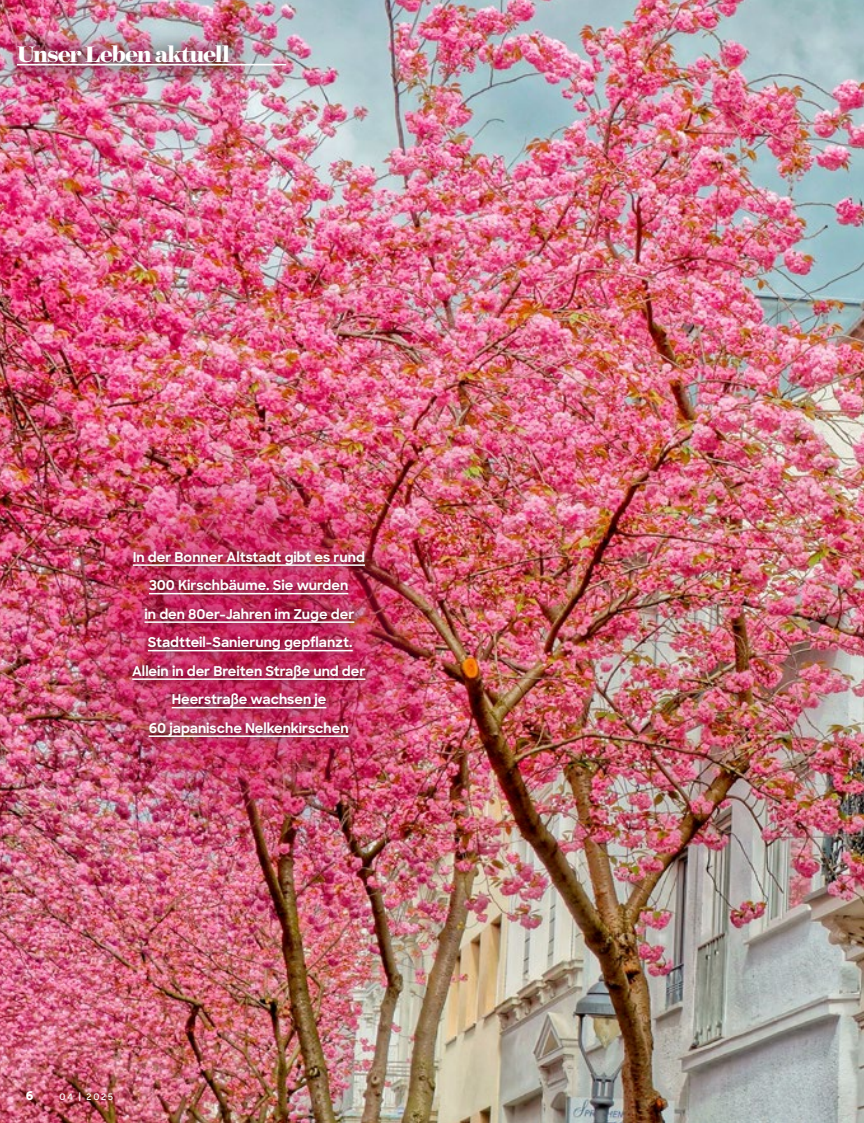
<style>
.page{position:relative;width:864px;height:1123px;background:#fff}
.page>*{position:absolute;margin:0;border:0;box-sizing:border-box;transform-origin:0 0}
.t1{font:700 25.5px "Surveyor Display";letter-spacing:-.045em;color:#fff}
.t2{font:700 13.5px/28.5px "Sharp Sans";color:#fff;text-align:center}
.t3{font:800 12px "Sharp Sans";color:#fff}
.t4{font:600 9px "Sharp Sans";letter-spacing:.195em;color:#fff}
</style>
<div class="page">
<img style="left:0;top:0;width:863px;height:1123px">
<img style="left:55px;top:453px;width:387px;height:387px;border-radius:50%">
<div style="left:0;top:23px;width:307px;height:67px;background:#201e1c;opacity:.75"></div>
<hr style="left:17px;top:64px;width:269px;height:1px;background:#fff">
<div style="left:125px;top:543px;width:249px;height:204px;background:#201e1c;opacity:.75"></div>
<hr style="left:133px;top:564px;width:232px;height:2px;background:#fff">
<hr style="left:149px;top:593px;width:199px;height:1px;background:#fff">
<hr style="left:144px;top:621px;width:210px;height:2px;background:#fff">
<hr style="left:148px;top:650px;width:204px;height:1px;background:#fff">
<hr style="left:132px;top:678px;width:233px;height:2px;background:#fff">
<hr style="left:172px;top:707px;width:154px;height:1px;background:#fff">
<hr style="left:149px;top:735px;width:199px;height:2px;background:#fff">
<h1 class="t1" style="left:17px;top:38px;width:214px">Unser Leben aktuell</h1>
<p class="t2" style="left:132px;top:542px;width:234px">In der Bonner Altstadt gibt es rund<br>300 Kirschbäume. Sie wurden<br>in den 80er-Jahren im Zuge der<br>Stadtteil-Sanierung gepflanzt.<br>Allein in der Breiten Straße und der<br>Heerstraße wachsen je<br>60 japanische Nelkenkirschen</p>
<p class="t3" style="left:26px;top:1086px;width:9px">6</p>
<p class="t4" style="left:60px;top:1090px;width:55px">04 | 2025</p>
</div>
